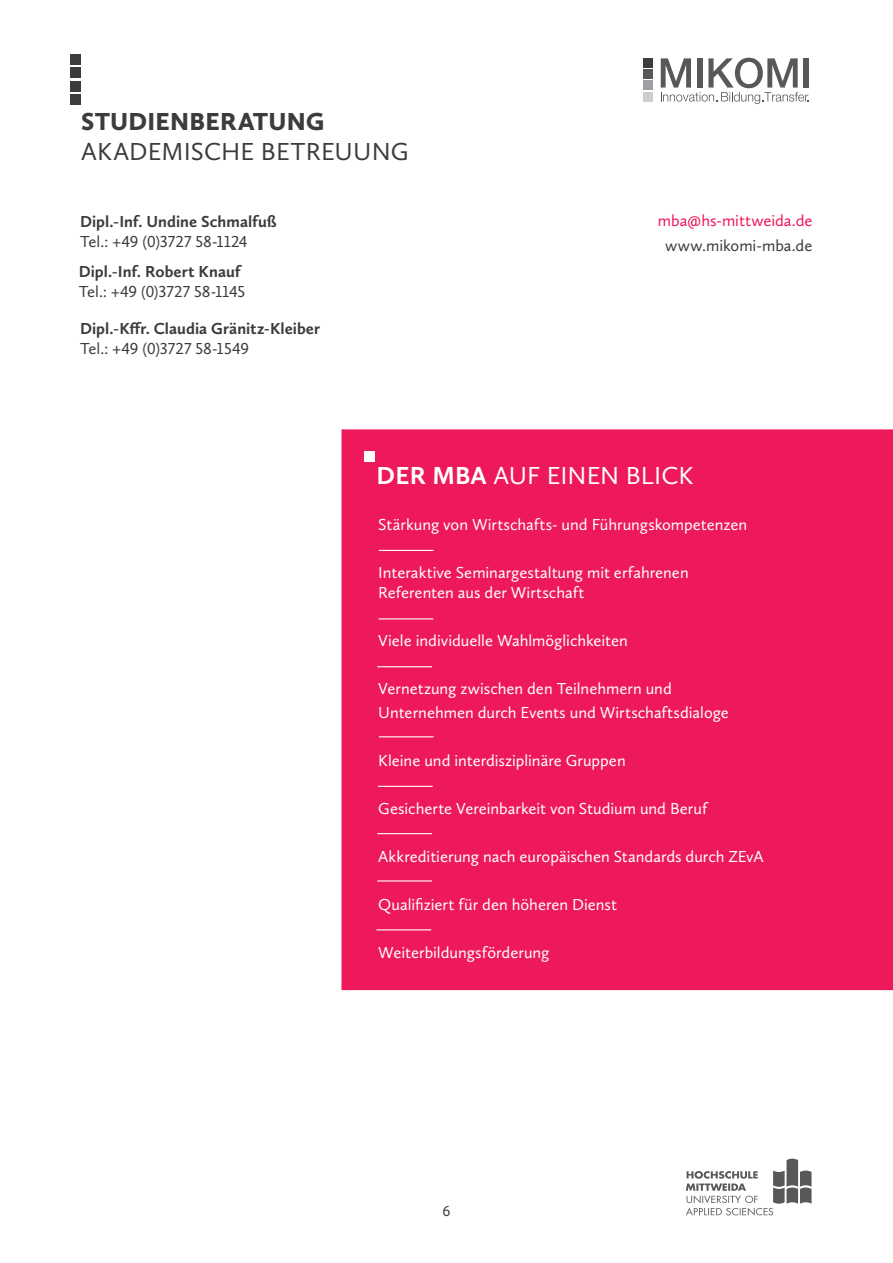
<style>
.page{position:relative;width:893px;height:1263px;background:#fff}
.page>*{position:absolute;margin:0;border:0;box-sizing:border-box;transform-origin:0 0}
.t1{font:25.5px "Calluna Sans";letter-spacing:.005em;color:#3c3c3d}
.t2{font:25.5px "Calluna Sans";letter-spacing:.005em;color:#fff}
.t3{font:900 25.5px "Calluna Sans";letter-spacing:.015em;color:#3c3c3d}
.t4{font:16.5px/19.8px "Calluna Sans";color:#fff}
.t5{font:16.5px "Calluna Sans";color:#3c3c3d}
.t6{font:700 16.5px "Calluna Sans";color:#3c3c3d}
.t7{font:16.5px "Calluna Sans";color:#ee195a}
.t8{font:15px "Calluna Sans";color:#3c3c3d}
.s1{font-weight:700}
</style>
<div class="page">
<svg style="left:661px;top:58px;width:148px;height:46px"></svg>
<div style="left:643px;top:58px;width:10px;height:10px;background:#3c3c3d"></div>
<div style="left:643px;top:69px;width:10px;height:10px;background:#57585a"></div>
<div style="left:643px;top:81px;width:10px;height:9px;background:#9d9fa2"></div>
<div style="left:643px;top:92px;width:10px;height:9px;background:#cdced0"></div>
<svg style="left:686px;top:1159px;width:125px;height:56px"></svg>
<div style="left:341px;top:429px;width:552px;height:561px;background:#ee195a"></div>
<div style="left:364px;top:451px;width:11px;height:11px;background:#fff"></div>
<hr style="left:379px;top:550px;width:55px;height:1px;background:#fff">
<hr style="left:379px;top:618px;width:54px;height:1px;background:#fff">
<hr style="left:377px;top:666px;width:55px;height:1px;background:#fff">
<hr style="left:379px;top:736px;width:55px;height:1px;background:#fff">
<hr style="left:378px;top:786px;width:55px;height:1px;background:#fff">
<hr style="left:377px;top:833px;width:55px;height:1px;background:#fff">
<hr style="left:377px;top:880px;width:55px;height:1px;background:#fff">
<hr style="left:376px;top:929px;width:55px;height:1px;background:#fff">
<div style="left:70px;top:81px;width:11px;height:11px;background:#3c3c3d"></div>
<div style="left:70px;top:94px;width:11px;height:11px;background:#3c3c3d"></div>
<div style="left:70px;top:54px;width:11px;height:11px;background:#3c3c3d"></div>
<div style="left:70px;top:67px;width:11px;height:11px;background:#3c3c3d"></div>
<h1 class="t3" style="left:81px;top:105px;width:245px">STUDIENBERATUNG</h1>
<h1 class="t1" style="left:81px;top:136px;width:329px">AKADEMISCHE BETREUUNG</h1>
<p class="t6" style="left:80px;top:211px;width:198px">Dipl.-Inf. Undine Schmalfuß</p>
<p class="t5" style="left:80px;top:231px;width:169px">Tel.: +49 (0)3727 58-1124</p>
<p class="t6" style="left:79px;top:261px;width:164px">Dipl.-Inf. Robert Knauf</p>
<p class="t5" style="left:79px;top:281px;width:168px">Tel.: +49 (0)3727 58-1145</p>
<p class="t6" style="left:80px;top:318px;width:242px">Dipl.-Kffr. Claudia Gränitz-Kleiber</p>
<p class="t5" style="left:80px;top:338px;width:170px">Tel.: +49 (0)3727 58-1549</p>
<p class="t7" style="left:658px;top:211px;width:156px">mba@hs-mittweida.de</p>
<p class="t5" style="left:665px;top:235px;width:149px">www.mikomi-mba.de</p>
<h1 class="t2" style="left:377px;top:460px;width:318px"><span class="s1">DER MBA</span> AUF EINEN BLICK</h1>
<p class="t4" style="left:378px;top:514px;width:370px">Stärkung von Wirtschafts- und Führungskompetenzen</p>
<p class="t4" style="left:378px;top:562px;width:312px">Interaktive Seminargestaltung mit erfahrenen<br>Referenten aus der Wirtschaft</p>
<p class="t4" style="left:378px;top:630px;width:251px">Viele individuelle Wahlmöglichkeiten</p>
<p class="t4" style="left:378px;top:676px;width:352px;line-height:24px">Vernetzung zwischen den Teilnehmern und<br>Unternehmen durch Events und Wirtschaftsdialoge</p>
<p class="t4" style="left:378px;top:750px;width:249px">Kleine und interdisziplinäre Gruppen</p>
<p class="t4" style="left:378px;top:798px;width:331px">Gesicherte Vereinbarkeit von Studium und Beruf</p>
<p class="t4" style="left:378px;top:846px;width:387px">Akkreditierung nach europäischen Standards durch ZEvA</p>
<p class="t4" style="left:378px;top:894px;width:240px">Qualifiziert für den höheren Dienst</p>
<p class="t4" style="left:378px;top:942px;width:173px">Weiterbildungsförderung</p>
<p class="t8" style="left:442px;top:1202px;width:9px">6</p>
</div>
